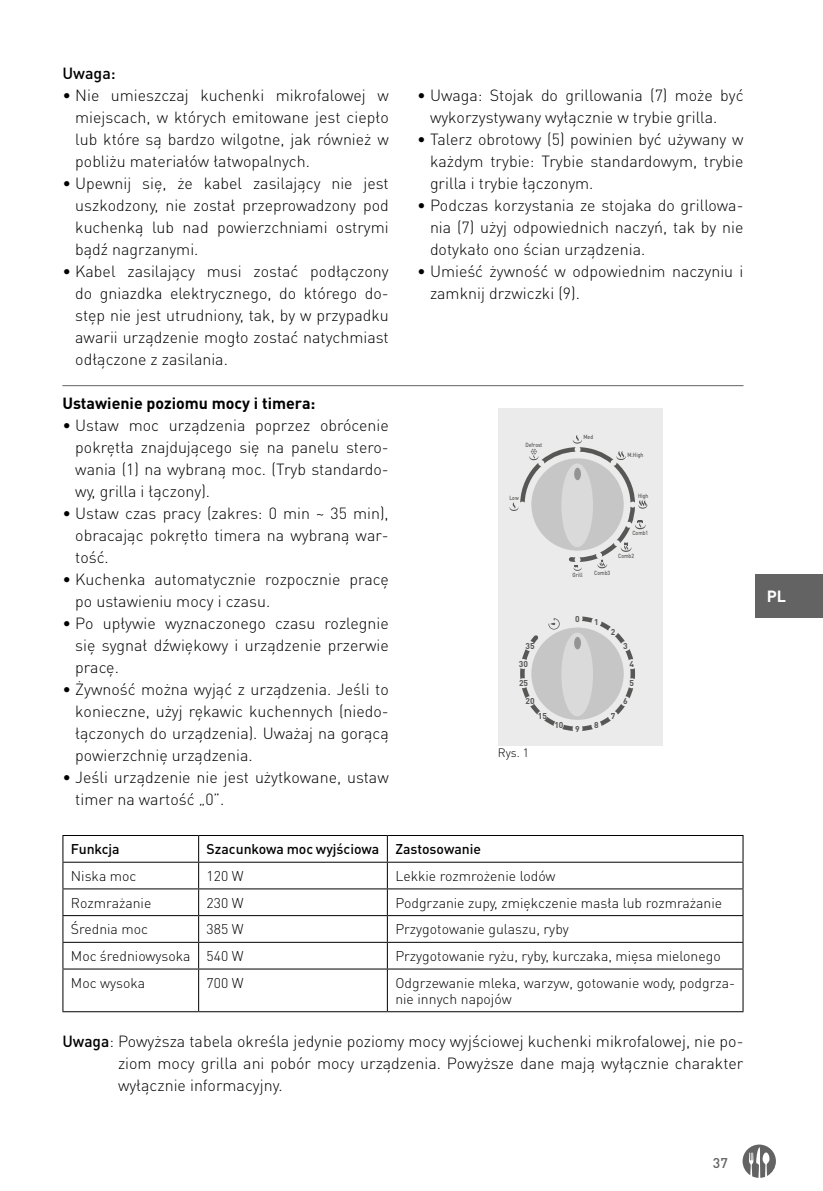
<style>
.page{position:relative;width:823px;height:1191px;background:#fff}
.page>*{position:absolute;margin:0;border:0;box-sizing:border-box;transform-origin:0 0}
.t1{font:300 16px/22px "DIN Pro";color:#000;text-align:justify}
.t2{font:700 16px "DIN Pro";color:#000}
.t3{font:500 16px "DIN Pro";color:#000}
.t4{font:700 16px "DIN Pro";color:#fff}
.t5{font:300 14px/16px "DIN Pro";color:#000}
.t6{font:500 14px "DIN Pro";color:#000}
.t7{font:500 14px "DIN Pro";color:#646363}
.t8{font:300 12px "DIN Pro";color:#000}
.t9{font:700 8.4px "DIN Pro";color:#575756}
.t10{font:500 6px "DIN Pro";color:#575756;scale:.85 1}
.s1{font-weight:500}
</style>
<div class="page">
<div style="left:755px;top:574px;width:67px;height:43px;background:#646363"></div>
<svg style="left:742px;top:1144px;width:33px;height:33px"></svg>
<hr style="left:62px;top:385px;width:681px;height:1px;background:#646363">
<div style="left:498px;top:408px;width:164px;height:337px;background:#ebebeb"></div>
<div style="left:531px;top:627px;width:92px;height:93px;background:#c6c6c6;border-radius:50%"></div>
<div style="left:561px;top:632px;width:31px;height:84px;background:#dadada;border-radius:50%"></div>
<div style="left:574px;top:637px;width:6px;height:12px;background:#949494;border-radius:50%"></div>
<svg style="left:509px;top:435px;width:138px;height:136px"></svg>
<svg style="left:582px;top:616px;width:10px;height:6px"></svg>
<svg style="left:600px;top:621px;width:24px;height:22px"></svg>
<svg style="left:625px;top:649px;width:7px;height:11px"></svg>
<svg style="left:630px;top:668px;width:4px;height:11px"></svg>
<svg style="left:625px;top:687px;width:8px;height:11px"></svg>
<svg style="left:599px;top:704px;width:25px;height:22px"></svg>
<svg style="left:582px;top:725px;width:10px;height:6px"></svg>
<svg style="left:562px;top:724px;width:11px;height:7px"></svg>
<svg style="left:522px;top:687px;width:33px;height:39px"></svg>
<svg style="left:520px;top:668px;width:4px;height:11px"></svg>
<svg style="left:548px;top:618px;width:11px;height:11px"></svg>
<svg style="left:530px;top:635px;width:8px;height:8px"></svg>
<svg style="left:522px;top:649px;width:7px;height:11px"></svg>
<hr style="left:62px;top:835px;width:136px;height:1px;background:#000">
<hr style="left:198px;top:835px;width:189px;height:1px;background:#000">
<hr style="left:387px;top:835px;width:356px;height:1px;background:#000">
<hr style="left:62px;top:861px;width:136px;height:1px;background:#000">
<hr style="left:198px;top:861px;width:189px;height:1px;background:#000">
<hr style="left:387px;top:861px;width:356px;height:1px;background:#000">
<hr style="left:62px;top:888px;width:136px;height:1px;background:#000">
<hr style="left:198px;top:888px;width:189px;height:1px;background:#000">
<hr style="left:387px;top:888px;width:356px;height:1px;background:#000">
<hr style="left:62px;top:915px;width:136px;height:1px;background:#000">
<hr style="left:198px;top:915px;width:189px;height:1px;background:#000">
<hr style="left:387px;top:915px;width:356px;height:1px;background:#000">
<hr style="left:62px;top:941px;width:136px;height:1px;background:#000">
<svg style="left:62px;top:836px;width:1px;height:132px"></svg>
<hr style="left:198px;top:941px;width:189px;height:1px;background:#000">
<svg style="left:198px;top:836px;width:1px;height:132px"></svg>
<hr style="left:387px;top:941px;width:356px;height:1px;background:#000">
<svg style="left:386px;top:836px;width:1px;height:132px"></svg>
<svg style="left:742px;top:836px;width:1px;height:132px"></svg>
<hr style="left:62px;top:968px;width:136px;height:1px;background:#000">
<hr style="left:62px;top:969px;width:1px;height:42px;background:#000">
<hr style="left:198px;top:968px;width:189px;height:1px;background:#000">
<hr style="left:198px;top:969px;width:1px;height:42px;background:#000">
<hr style="left:387px;top:968px;width:356px;height:1px;background:#000">
<hr style="left:386px;top:969px;width:1px;height:42px;background:#000">
<hr style="left:742px;top:969px;width:1px;height:42px;background:#000">
<hr style="left:62px;top:1011px;width:136px;height:1px;background:#000">
<hr style="left:198px;top:1011px;width:189px;height:1px;background:#000">
<hr style="left:387px;top:1011px;width:356px;height:1px;background:#000">
<p class="t3" style="left:62px;top:60px;width:55px">Uwaga:</p>
<p class="t1" style="left:75px;top:83px;width:315px;text-indent:-13px">• Nie umieszczaj kuchenki mikrofalowej w miejscach, w których emitowane jest ciepło lub które są bardzo wilgotne, jak również w pobliżu materiałów łatwopalnych.</p>
<p class="t1" style="left:75px;top:171px;width:315px;text-indent:-13px">• Upewnij się, że kabel zasilający nie jest uszkodzony, nie został przeprowadzony pod kuchenką lub nad powierzchniami ostrymi bądź nagrzanymi.</p>
<p class="t1" style="left:75px;top:259px;width:315px;text-indent:-13px">• Kabel zasilający musi zostać podłączony do gniazdka elektrycznego, do którego do&shy;stęp nie jest utrudniony, tak, by w przypadku awarii urządzenie mogło zostać natychmiast odłączone z zasilania.</p>
<p class="t2" style="left:62px;top:390px;width:254px">Ustawienie poziomu mocy i timera:</p>
<p class="t1" style="left:75px;top:413px;width:315px;text-indent:-13px">• Ustaw moc urządzenia poprzez obrócenie pokrętła znajdującego się na panelu stero&shy;wania (1) na wybraną moc. (Tryb standardo&shy;wy, grilla i łączony).</p>
<p class="t1" style="left:75px;top:501px;width:315px;text-indent:-13px">• Ustaw czas pracy (zakres: 0 min ~ 35 min), obracając pokrętło timera na wybraną war&shy;tość.</p>
<p class="t1" style="left:75px;top:567px;width:315px;text-indent:-13px">• Kuchenka automatycznie rozpocznie pracę po ustawieniu mocy i czasu.</p>
<p class="t1" style="left:75px;top:611px;width:315px;text-indent:-13px">• Po upływie wyznaczonego czasu rozlegnie się sygnał dźwiękowy i urządzenie przerwie pracę.</p>
<p class="t1" style="left:75px;top:677px;width:315px;text-indent:-13px">• Żywność można wyjąć z urządzenia. Jeśli to konieczne, użyj rękawic kuchennych (niedo&shy;łączonych do urządzenia). Uważaj na gorącą powierzchnię urządzenia.</p>
<p class="t1" style="left:75px;top:765px;width:315px;text-indent:-13px">• Jeśli urządzenie nie jest użytkowane, ustaw timer na wartość „0”.</p>
<p class="t1" style="left:430px;top:83px;width:315px;text-indent:-13px">• Uwaga: Stojak do grillowania (7) może być wykorzystywany wyłącznie w trybie grilla.</p>
<p class="t1" style="left:430px;top:127px;width:315px;text-indent:-13px">• Talerz obrotowy (5) powinien być używany w każdym trybie: Trybie standardowym, trybie grilla i trybie łączonym.</p>
<p class="t1" style="left:430px;top:193px;width:315px;text-indent:-13px">• Podczas korzystania ze stojaka do grillowa&shy;nia (7) użyj odpowiednich naczyń, tak by nie dotykało ono ścian urządzenia.</p>
<p class="t1" style="left:430px;top:259px;width:315px;text-indent:-13px">• Umieść żywność w odpowiednim naczyniu i zamknij drzwiczki (9).</p>
<p class="t10" style="left:525px;top:439px;width:21px">Defrost</p>
<p class="t10" style="left:509px;top:493px;width:13px">Low</p>
<p class="t10" style="left:583px;top:432px;width:13px">Med</p>
<p class="t10" style="left:627px;top:450px;width:20px">M.High</p>
<p class="t10" style="left:637px;top:491px;width:14px">High</p>
<p class="t10" style="left:572px;top:570px;width:13px">Grill</p>
<p class="t10" style="left:594px;top:568px;width:20px">Comb3</p>
<p class="t10" style="left:632px;top:528px;width:20px">Comb1</p>
<p class="t10" style="left:617px;top:550px;width:20px">Comb2</p>
<p class="t9" style="left:525px;top:639px;width:11px">35</p>
<p class="t9" style="left:518px;top:657px;width:11px">30</p>
<p class="t9" style="left:518px;top:676px;width:11px">25</p>
<p class="t9" style="left:525px;top:694px;width:11px">20</p>
<p class="t8" style="left:497px;top:744px;width:33px">Rys. 1</p>
<p class="t9" style="left:537px;top:709px;width:11px">15</p>
<p class="t9" style="left:554px;top:718px;width:11px">10</p>
<p class="t9" style="left:575px;top:611px;width:6px">0</p>
<p class="t9" style="left:575px;top:722px;width:6px">9</p>
<p class="t9" style="left:594px;top:615px;width:6px">1</p>
<p class="t9" style="left:593px;top:718px;width:6px">8</p>
<p class="t9" style="left:610px;top:624px;width:6px">2</p>
<p class="t9" style="left:610px;top:709px;width:6px">7</p>
<p class="t9" style="left:622px;top:639px;width:6px">3</p>
<p class="t9" style="left:629px;top:657px;width:6px">4</p>
<p class="t9" style="left:629px;top:676px;width:6px">5</p>
<p class="t9" style="left:622px;top:694px;width:6px">6</p>
<p class="t6" style="left:71px;top:837px;width:50px">Funkcja</p>
<p class="t6" style="left:206px;top:837px;width:276px">Szacunkowa moc wyjściowa Zastosowanie</p>
<p class="t5" style="left:71px;top:867px;width:67px">Niska moc</p>
<p class="t5" style="left:206px;top:867px;width:38px">120 W</p>
<p class="t5" style="left:395px;top:867px;width:162px">Lekkie rozmrożenie lodów</p>
<p class="t5" style="left:71px;top:894px;width:82px">Rozmrażanie</p>
<p class="t5" style="left:206px;top:894px;width:38px">230 W</p>
<p class="t5" style="left:395px;top:894px;width:328px">Podgrzanie zupy, zmiękczenie masła lub rozmrażanie</p>
<p class="t5" style="left:71px;top:920px;width:79px">Średnia moc</p>
<p class="t5" style="left:206px;top:920px;width:38px">385 W</p>
<p class="t5" style="left:395px;top:920px;width:175px">Przygotowanie gulaszu, ryby</p>
<p class="t5" style="left:71px;top:947px;width:174px">Moc średniowysoka 540 W</p>
<p class="t5" style="left:395px;top:947px;width:326px">Przygotowanie ryżu, ryby, kurczaka, mięsa mielonego</p>
<p class="t5" style="left:71px;top:974px;width:76px">Moc wysoka</p>
<p class="t5" style="left:206px;top:974px;width:38px">700 W</p>
<p class="t5" style="left:395px;top:974px;width:341px">Odgrzewanie mleka, warzyw, gotowanie wody, podgrza&shy;nie innych napojów</p>
<p class="t1" style="left:118px;top:1029px;width:626px;text-indent:-56px"><span class="s1">Uwaga</span>: Powyższa tabela określa jedynie poziomy mocy wyjściowej kuchenki mikrofalowej, nie po&shy;ziom mocy grilla ani pobór mocy urządzenia. Powyższe dane mają wyłącznie charakter wyłącznie informacyjny.</p>
<p class="t4" style="left:766px;top:583px;width:21px">PL</p>
<p class="t7" style="left:712px;top:1151px;width:16px">37</p>
</div>
